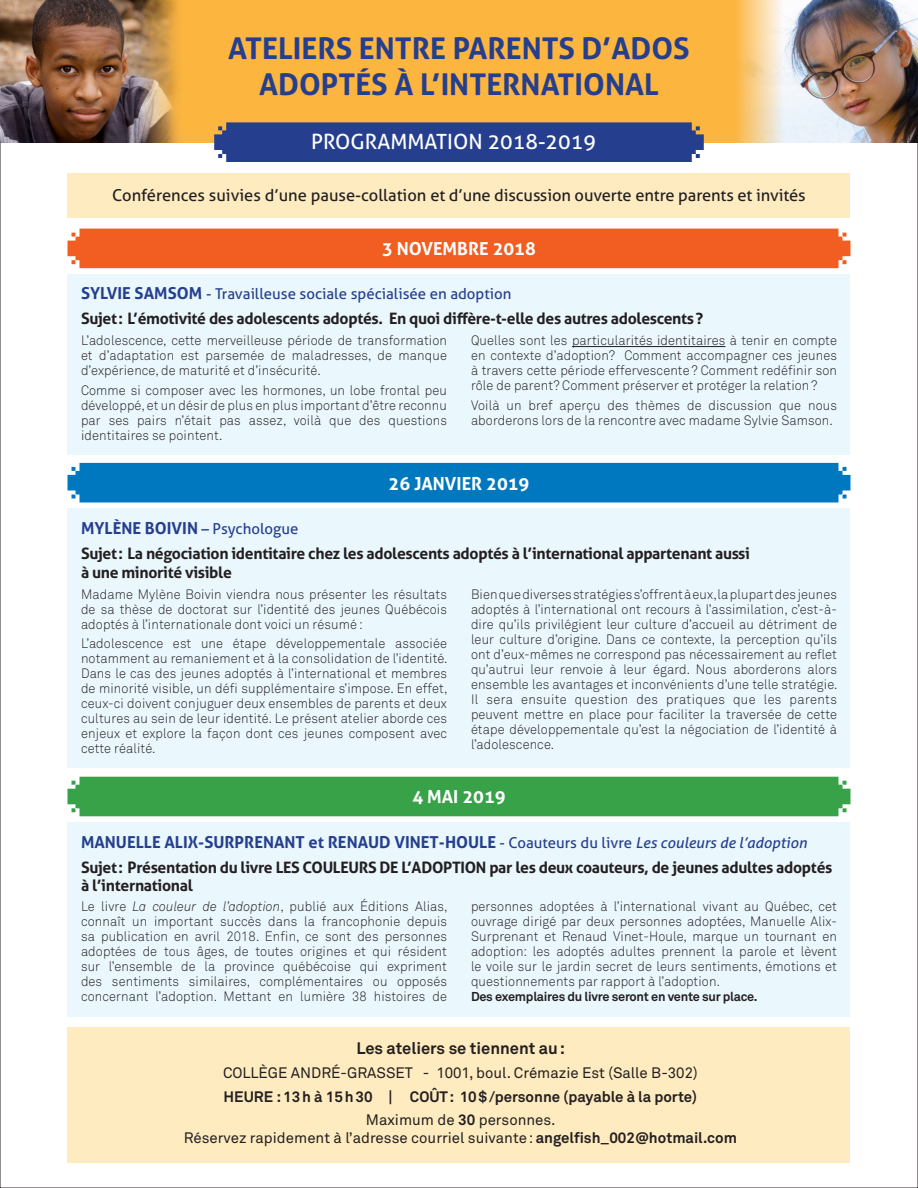
<style>
.page{position:relative;width:918px;height:1188px;background:#fff}
.page>*{position:absolute;margin:0;border:0;box-sizing:border-box;transform-origin:0 0}
.t1{font:700 30px/36px "Aller";color:#253f8e;text-align:center}
.t2{font:21px "Aller";color:#fff}
.t3{font:700 18px "Aller";color:#fff}
.t4{font:700 16.5px "Aller";color:#253f8e}
.t5{font:16.5px "Aller";letter-spacing:-.005em;color:#231f20}
.t6{font:700 16.5px "Akkurat Pro";color:#231f20}
.t7{font:700 15.75px/18.8px "Aller";letter-spacing:-.02em;color:#231f20}
.t8{font:15px "Akkurat Pro";color:#231f20}
.t9{font:15px "Aller";color:#253f8e}
.t10{font:700 15px "Akkurat Pro";color:#231f20}
.t11{font:13.5px/15px "Akkurat Light Pro";letter-spacing:.01em;color:#231f20;text-align:justify;scale:.95 1}
.t12{font:700 12.75px "Akkurat Pro";letter-spacing:-.02em;color:#231f20}
.s1{font-weight:700;font-size:16.5px}
.s2{font-weight:400;font-size:15px}
.s3{font-weight:400;font-style:italic;font-size:15px}
.s4{font-style:italic}
.s5{font-weight:700}
</style>
<div class="page">
<div style="left:68px;top:1027px;width:782px;height:135px;background:#feecc0"></div>
<div style="left:68px;top:173px;width:782px;height:45px;background:#feecc0"></div>
<div style="left:68px;top:229px;width:782px;height:39px;background:#f25d21"></div>
<div style="left:68px;top:463px;width:782px;height:39px;background:#0078c0"></div>
<div style="left:68px;top:777px;width:782px;height:39px;background:#37a248"></div>
<div style="left:0;top:0;width:918px;height:142px;background:#fcb53f"></div>
<img style="left:0;top:0;width:178px;height:142px">
<img style="left:737px;top:0;width:181px;height:142px">
<div style="left:214px;top:122px;width:490px;height:40px;background:#253f8e"></div>
<div style="left:68px;top:274px;width:782px;height:180px;background:#eaf7fd"></div>
<hr style="left:572px;top:346px;width:153px;height:1px;background:#231f20">
<div style="left:68px;top:508px;width:782px;height:260px;background:#eaf7fd"></div>
<div style="left:68px;top:822px;width:782px;height:195px;background:#eaf7fd"></div>
<p class="t1" style="left:228px;top:30px;width:463px">ATELIERS ENTRE PARENTS D’ADOS<br>ADOPTÉS À L’INTERNATIONAL</p>
<p class="t2" style="left:311px;top:128px;width:286px">PROGRAMMATION 2018-2019</p>
<p class="t5" style="left:112px;top:185px;width:695px">Conférences suivies d’une pause-collation et d’une discussion ouverte entre parents et invités</p>
<p class="t3" style="left:382px;top:238px;width:155px">3 NOVEMBRE 2018</p>
<p class="t9" style="left:81px;top:285px;width:432px"><span class="s1">SYLVIE SAMSOM</span> - Travailleuse sociale spécialisée en adoption</p>
<p class="t7" style="left:81px;top:309px;width:624px">Sujet : L’émotivité des adolescents adoptés. En quoi diffère-t-elle des autres adolescents ?</p>
<p class="t11" style="left:81px;top:333px;width:387px">L’adolescence, cette merveilleuse période de transformation et d’adaptation est parsemée de maladresses, de manque d’expérience, de maturité et d’insécurité.</p>
<p class="t11" style="left:81px;top:383px;width:387px">Comme si composer avec les hormones, un lobe frontal peu développé, et un désir de plus en plus important d’être reconnu par ses pairs n’était pas assez, voilà que des questions identitaires se pointent.</p>
<p class="t11" style="left:471px;top:333px;width:387px">Quelles sont les particularités identitaires à tenir en compte en contexte d’adoption? Comment accompagner ces jeunes à travers cette période effervescente ? Comment redéfinir son rôle de parent? Comment préserver et protéger la relation?</p>
<p class="t11" style="left:471px;top:398px;width:387px">Voilà un bref aperçu des thèmes de discussion que nous aborderons lors de la rencontre avec madame Sylvie Samson.</p>
<p class="t3" style="left:389px;top:472px;width:142px">26 JANVIER 2019</p>
<p class="t4" style="left:81px;top:518px;width:219px">MYLÈNE BOIVIN <span class="s2">– Psychologue</span></p>
<p class="t7" style="left:81px;top:544px;width:671px">Sujet : La négociation identitaire chez les adolescents adoptés à l’international appartenant aussi à une minorité visible</p>
<p class="t11" style="left:81px;top:587px;width:387px">Madame Mylène Boivin viendra nous présenter les résultats de sa thèse de doctorat sur l’identité des jeunes Québécois adoptés à l’internationale dont voici un résumé :</p>
<p class="t11" style="left:81px;top:636px;width:387px">L’adolescence est une étape développementale associée notamment au remaniement et à la consolidation de l’identité.<br>Dans le cas des jeunes adoptés à l’international et membres de minorité visible, un défi supplémentaire s’impose. En effet, ceux-ci doivent conjuguer deux ensembles de parents et deux cultures au sein de leur identité. Le présent atelier aborde ces enjeux et explore la façon dont ces jeunes composent avec cette réalité.</p>
<p class="t11" style="left:471px;top:587px;width:387px">Bien que diverses stratégies s’offrent à eux, la plupart des jeunes adoptés à l’international ont recours à l’assimilation, c’est-à&shy;dire qu’ils privilégient leur culture d’accueil au détriment de leur culture d’origine. Dans ce contexte, la perception qu’ils ont d’eux-mêmes ne correspond pas nécessairement au reflet qu’autrui leur renvoie à leur égard. Nous aborderons alors ensemble les avantages et inconvénients d’une telle stratégie.<br>Il sera ensuite question des pratiques que les parents peuvent mettre en place pour faciliter la traversée de cette étape développementale qu’est la négociation de l’identité à l’adolescence.</p>
<p class="t3" style="left:412px;top:786px;width:95px">4 MAI 2019</p>
<p class="t4" style="left:81px;top:832px;width:727px">MANUELLE ALIX-SURPRENANT et RENAUD VINET-HOULE <span class="s2">- Coauteurs du livre</span> <span class="s3">Les couleurs de l’adoption</span></p>
<p class="t7" style="left:81px;top:858px;width:753px">Sujet : Présentation du livre LES COULEURS DE L’ADOPTION par les deux coauteurs, de jeunes adultes adoptés à l’international</p>
<p class="t11" style="left:81px;top:899px;width:387px">Le livre <span class="s4">La couleur de l’adoption</span>, publié aux Éditions Alias, connaît un important succès dans la francophonie depuis sa publication en avril 2018. Enfin, ce sont des personnes adoptées de tous âges, de toutes origines et qui résident sur l’ensemble de la province québécoise qui expriment des sentiments similaires, complémentaires ou opposés concernant l’adoption. Mettant en lumière 38 histoires de</p>
<p class="t11" style="left:471px;top:899px;width:387px">personnes adoptées à l’international vivant au Québec, cet ouvrage dirigé par deux personnes adoptées, Manuelle Alix-Surprenant et Renaud Vinet-Houle, marque un tournant en adoption: les adoptés adultes prennent la parole et lèvent le voile sur le jardin secret de leurs sentiments, émotions et questionnements par rapport à l’adoption.</p>
<p class="t12" style="left:471px;top:989px;width:288px">Des exemplaires du livre seront en vente sur place.</p>
<p class="t6" style="left:357px;top:1038px;width:210px">Les ateliers se tiennent au:</p>
<p class="t8" style="left:223px;top:1064px;width:476px">COLLÈGE ANDRÉ-GRASSET - 1001, boul. Crémazie Est (Salle B-302)</p>
<p class="t10" style="left:224px;top:1088px;width:475px">HEURE : 13h à 15h30 | COÛT: 10$/personne (payable à la porte)</p>
<p class="t8" style="left:366px;top:1111px;width:191px">Maximum de <span class="s5">30</span> personnes.</p>
<p class="t8" style="left:184px;top:1129px;width:555px">Réservez rapidement à l’adresse courriel suivante: <span class="s5">angelfish_002@hotmail.com</span></p>
</div>
